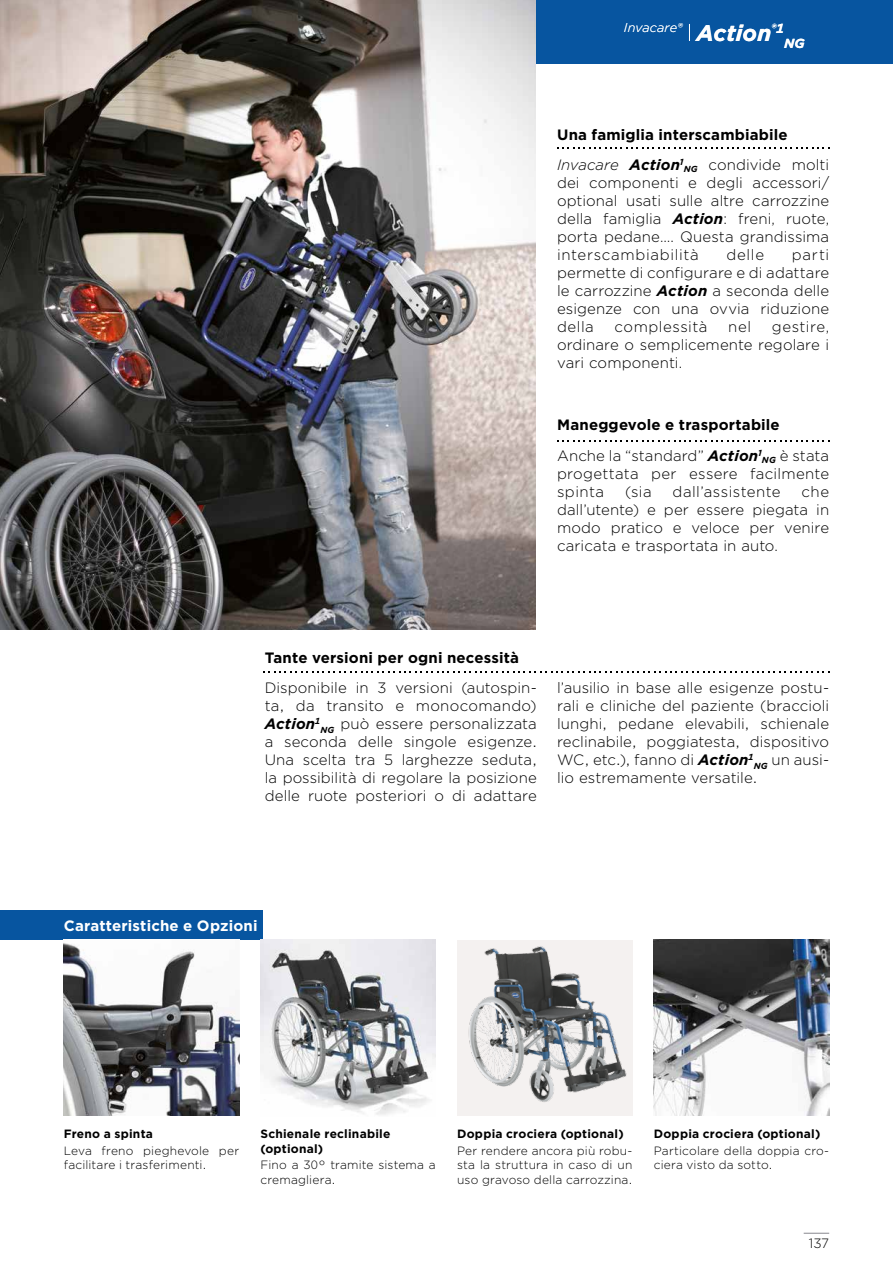
<style>
.page{position:relative;width:893px;height:1263px;background:#fff}
.page>*{position:absolute;margin:0;border:0;box-sizing:border-box;transform-origin:0 0}
.t1{font:300 15px/18px "Gotham";letter-spacing:.01em;color:#000;text-align:justify}
.t2{font:700 15px/30.8px "Gotham";letter-spacing:.01em;color:#000}
.t3{font:700 15px "Gotham";letter-spacing:.01em;color:#fff}
.t4{font:300 15px "Gotham";letter-spacing:.03em;color:#000}
.t5{font:300 15px "Gotham";letter-spacing:.035em;color:#000}
.t6{font:300 13.5px "Gotham";color:#000}
.t7{font:italic 700 13.05px "Gotham";color:#fff}
.t8{font:italic 300 12.75px "Gotham";letter-spacing:.01em;color:#fff}
.t9{font:300 12px/14.4px "Gotham";letter-spacing:.015em;color:#000}
.t10{font:700 12px/14.4px "Gotham";letter-spacing:.02em;color:#000}
.s1{font-weight:700;font-size:22.5px}
.s2{font-weight:700;font-size:13.05px}
.s3{font-weight:300;font-style:italic}
.s4{font-style:italic}
.s5{font-weight:300}
.s6{font-weight:700;font-style:italic}
</style>
<div class="page">
<div style="left:536px;top:0;width:357px;height:64px;background:#0755a0"></div>
<img style="left:0;top:0;width:536px;height:629px">
<div style="left:0;top:910px;width:263px;height:30px;background:#0755a0"></div>
<img style="left:457px;top:940px;width:175px;height:175px">
<img style="left:654px;top:940px;width:175px;height:175px">
<svg style="left:689px;top:24px;width:1px;height:17px"></svg>
<svg style="left:557px;top:147px;width:272px;height:2px"></svg>
<svg style="left:557px;top:440px;width:272px;height:1px"></svg>
<svg style="left:263px;top:671px;width:566px;height:1px"></svg>
<img style="left:64px;top:943px;width:175px;height:172px">
<img style="left:260px;top:940px;width:176px;height:175px">
<svg style="left:804px;top:1233px;width:25px;height:1px"></svg>
<p class="t8" style="left:624px;top:19px;width:162px">Invacare® <span class="s1">Action</span><span class="s2">®1</span></p>
<p class="t7" style="left:784px;top:35px;width:22px">NG</p>
<p class="t2" style="left:557px;top:119px;width:274px">Una famiglia interscambiabile<br><span class="s3">Invacare</span> <span class="s4">Action</span><sup>1</sup><sub>NG</sub> <span class="s5">condivide molti</span></p>
<p class="t1" style="left:557px;top:174px;width:274px">dei componenti e degli accessori/ optional usati sulle altre carrozzine della famiglia <span class="s6">Action</span>: freni, ruote, porta pedane…. Questa grandissima interscambiabilità</p>
<p class="t1" style="left:726px;top:246px;width:39px">delle</p>
<p class="t1" style="left:557px;top:246px;width:274px;text-indent:235px">parti permette di configurare e di adattare le carrozzine <span class="s6">Action</span> a seconda delle esigenze con una ovvia riduzione della</p>
<p class="t5" style="left:615px;top:318px;width:94px">complessità</p>
<p class="t1" style="left:728px;top:318px;width:24px">nel</p>
<p class="t1" style="left:557px;top:318px;width:274px;text-indent:215px">gestire, ordinare o semplicemente regolare i vari componenti.</p>
<p class="t2" style="left:557px;top:409px;width:274px">Maneggevole e trasportabile<br><span class="s5">Anche la “standard”</span> <span class="s4">Action</span><sup>1</sup><sub>NG</sub> <span class="s5">è stata</span></p>
<p class="t1" style="left:557px;top:464px;width:274px">progettata per essere facilmente spinta</p>
<p class="t1" style="left:557px;top:482px;width:274px;text-indent:245px">che dall’utente) e per essere piegata in modo pratico e veloce per venire caricata e trasportata in auto.</p>
<p class="t1" style="left:625px;top:482px;width:28px">(sia</p>
<p class="t4" style="left:673px;top:482px;width:110px">dall’assistente</p>
<p class="t2" style="left:265px;top:642px;width:256px">Tante versioni per ogni necessità</p>
<p class="t1" style="left:265px;top:679px;width:274px">Disponibile in 3 versioni (autospin&shy;ta, da transito e monocomando)<br><span class="s6">Action</span><sup>1</sup><sub>NG</sub> può essere personalizzata a seconda delle singole esigenze.<br>Una scelta tra 5 larghezze seduta, la possibilità di regolare la posizione delle ruote posteriori o di adattare</p>
<p class="t1" style="left:557px;top:679px;width:274px">l’ausilio in base alle esigenze postu&shy;rali e cliniche del paziente (braccioli lunghi, pedane elevabili, schienale reclinabile, poggiatesta, dispositivo WC, etc.), fanno di <span class="s6">Action</span><sup>1</sup><sub>NG</sub> un ausi&shy;lio estremamente versatile.</p>
<p class="t3" style="left:64px;top:915px;width:195px">Caratteristiche e Opzioni</p>
<p class="t10" style="left:64px;top:1127px;width:91px">Freno a spinta</p>
<p class="t9" style="left:64px;top:1143px;width:177px">Leva freno pieghevole per facilitare i trasferimenti.</p>
<p class="t10" style="left:260px;top:1127px;width:131px">Schienale reclinabile (optional)</p>
<p class="t9" style="left:260px;top:1157px;width:177px">Fino a 30° tramite sistema a cremagliera.</p>
<p class="t10" style="left:457px;top:1127px;width:168px">Doppia crociera (optional)</p>
<p class="t9" style="left:457px;top:1143px;width:177px;text-align:justify">Per rendere ancora più robu&shy;sta la struttura in caso di un uso gravoso della carrozzina.</p>
<p class="t10" style="left:654px;top:1127px;width:168px">Doppia crociera (optional)</p>
<p class="t9" style="left:654px;top:1143px;width:177px">Particolare della doppia cro&shy;ciera visto da sotto.</p>
<p class="t6" style="left:809px;top:1234px;width:22px">137</p>
</div>
